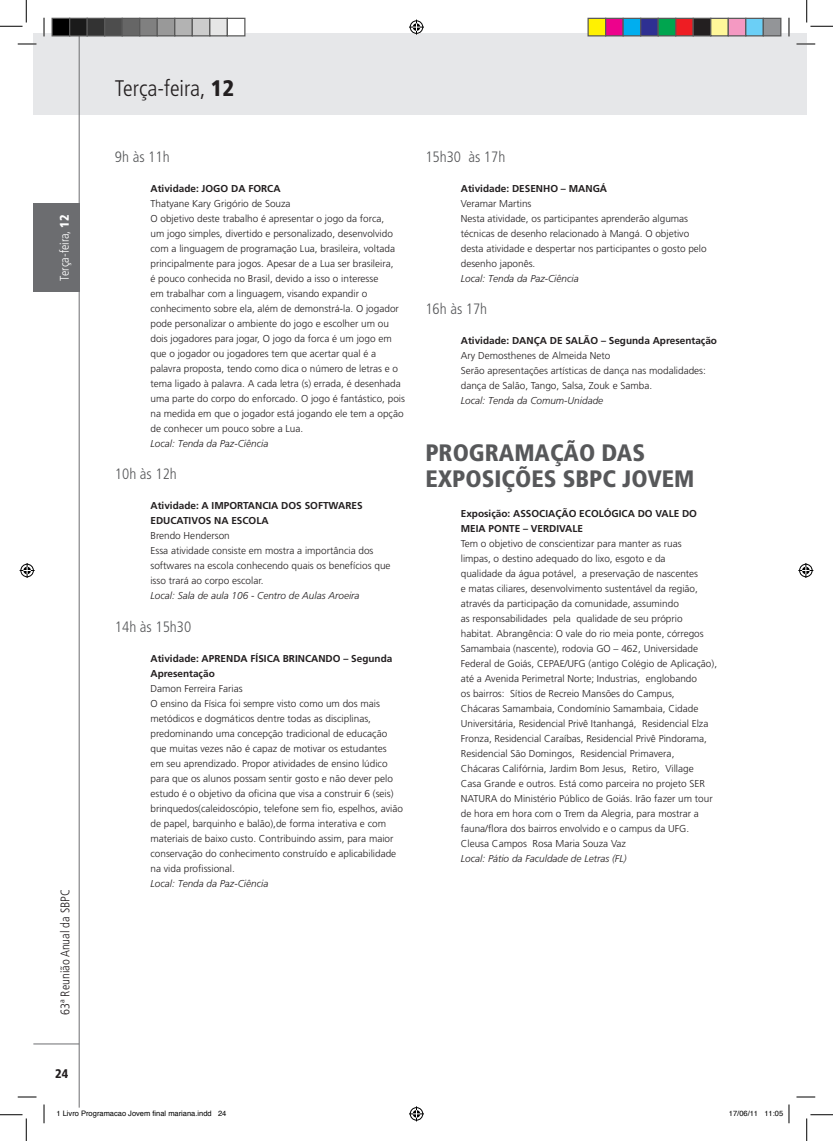
<style>
.page{position:relative;width:833px;height:1141px;background:#fff}
.page>*{position:absolute;margin:0;border:0;box-sizing:border-box;transform-origin:0 0}
.t1{font:900 condensed 23.75px/26.2px "Frutiger";color:#57585a}
.t2{font:300 condensed 22.5px "Frutiger";color:#231f20}
.t3{font:300 condensed 15px "Frutiger";color:#57585a}
.t4{font:300 condensed 12.5px "Frutiger";color:#231f20}
.t5{font:300 condensed 12.5px "Frutiger";color:#fff}
.t6{font:900 condensed 12.5px "Frutiger";color:#231f20}
.t7{font:300 10px/15px "Frutiger";color:#231f20}
.t8{font:700 10px/15px "Frutiger";color:#231f20}
.t9{font:italic 300 10px "Frutiger";color:#231f20}
.t10{font:7.5px "Helvetica";color:#000}
.s1{font-weight:900}
</style>
<div class="page">
<div style="left:33px;top:33px;width:755px;height:82px;background:#e6e7e9"></div>
<div style="left:33px;top:203px;width:46px;height:89px;background:#6c6d70"></div>
<hr style="left:33px;top:1043px;width:46px;height:1px;background:#6c6d70">
<div style="left:788px;top:33px;width:18px;height:82px;background:#e6e7e9"></div>
<hr style="left:79px;top:33px;width:1px;height:1074px;background:#6c6d70">
<svg style="left:18px;top:43px;width:18px;height:2px"></svg>
<svg style="left:796px;top:43px;width:18px;height:2px"></svg>
<svg style="left:18px;top:1096px;width:18px;height:1px"></svg>
<svg style="left:796px;top:1096px;width:18px;height:1px"></svg>
<svg style="left:43px;top:18px;width:2px;height:18px"></svg>
<svg style="left:43px;top:1104px;width:2px;height:19px"></svg>
<svg style="left:788px;top:18px;width:1px;height:18px"></svg>
<svg style="left:0;top:0;width:27px;height:27px"></svg>
<svg style="left:0;top:1114px;width:27px;height:26px"></svg>
<svg style="left:806px;top:0;width:26px;height:27px"></svg>
<svg style="left:806px;top:1114px;width:26px;height:26px"></svg>
<svg style="left:409px;top:20px;width:15px;height:15px"></svg>
<svg style="left:409px;top:1106px;width:15px;height:15px"></svg>
<svg style="left:20px;top:563px;width:15px;height:15px"></svg>
<svg style="left:798px;top:563px;width:14px;height:15px"></svg>
<div style="left:52px;top:18px;width:18px;height:18px;background:#000"></div>
<div style="left:51px;top:18px;width:19px;height:18px;border:1px solid #595959"></div>
<div style="left:70px;top:18px;width:17px;height:18px;background:#1a1a1a"></div>
<div style="left:69px;top:18px;width:19px;height:18px;border:1px solid #595959"></div>
<div style="left:87px;top:18px;width:18px;height:18px;background:#333"></div>
<div style="left:86px;top:18px;width:19px;height:18px;border:1px solid #595959"></div>
<div style="left:105px;top:18px;width:17px;height:18px;background:#4d4d4d"></div>
<div style="left:104px;top:18px;width:19px;height:18px;border:1px solid #595959"></div>
<div style="left:122px;top:18px;width:18px;height:18px;background:#666"></div>
<div style="left:121px;top:18px;width:19px;height:18px;border:1px solid #595959"></div>
<div style="left:140px;top:18px;width:17px;height:18px;background:#808080"></div>
<div style="left:139px;top:18px;width:19px;height:18px;border:1px solid #595959"></div>
<div style="left:157px;top:18px;width:18px;height:18px;background:#999"></div>
<div style="left:156px;top:18px;width:19px;height:18px;border:1px solid #595959"></div>
<div style="left:175px;top:18px;width:17px;height:18px;background:#b3b3b3"></div>
<div style="left:174px;top:18px;width:19px;height:18px;border:1px solid #595959"></div>
<div style="left:192px;top:18px;width:18px;height:18px;background:#ccc"></div>
<div style="left:191px;top:18px;width:19px;height:18px;border:1px solid #595959"></div>
<div style="left:210px;top:18px;width:17px;height:18px;background:#e6e6e6"></div>
<div style="left:209px;top:18px;width:19px;height:18px;border:1px solid #595959"></div>
<div style="left:227px;top:18px;width:18px;height:18px;background:#fff"></div>
<div style="left:226px;top:18px;width:19px;height:18px;border:1px solid #595959"></div>
<div style="left:587px;top:18px;width:18px;height:18px;background:#fff101"></div>
<div style="left:587px;top:18px;width:19px;height:18px;border:1px solid #595959"></div>
<div style="left:605px;top:18px;width:17px;height:18px;background:#ed028c"></div>
<div style="left:604px;top:18px;width:19px;height:18px;border:1px solid #595959"></div>
<div style="left:622px;top:18px;width:18px;height:18px;background:#00aeef"></div>
<div style="left:622px;top:18px;width:19px;height:18px;border:1px solid #595959"></div>
<div style="left:640px;top:18px;width:17px;height:18px;background:#2e3092"></div>
<div style="left:639px;top:18px;width:19px;height:18px;border:1px solid #595959"></div>
<div style="left:657px;top:18px;width:18px;height:18px;background:#00a54f"></div>
<div style="left:657px;top:18px;width:19px;height:18px;border:1px solid #595959"></div>
<div style="left:675px;top:18px;width:17px;height:18px;background:#ee1d23"></div>
<div style="left:674px;top:18px;width:19px;height:18px;border:1px solid #595959"></div>
<div style="left:692px;top:18px;width:18px;height:18px;background:#231f20"></div>
<div style="left:692px;top:18px;width:19px;height:18px;border:1px solid #595959"></div>
<div style="left:710px;top:18px;width:17px;height:18px;background:#fff79a"></div>
<div style="left:709px;top:18px;width:19px;height:18px;border:1px solid #595959"></div>
<div style="left:727px;top:18px;width:18px;height:18px;background:#f499c2"></div>
<div style="left:727px;top:18px;width:19px;height:18px;border:1px solid #595959"></div>
<div style="left:745px;top:18px;width:17px;height:18px;background:#6bcff6"></div>
<div style="left:744px;top:18px;width:19px;height:18px;border:1px solid #595959"></div>
<div style="left:762px;top:18px;width:18px;height:18px;background:#939598"></div>
<div style="left:762px;top:18px;width:19px;height:18px;border:1px solid #595959"></div>
<svg style="left:788px;top:1104px;width:1px;height:19px"></svg>
<p class="t5" style="left:57px;top:281px;width:67px;rotate:-90deg">Terça-feira, <span class="s1">12</span></p>
<p class="t4" style="left:58px;top:1015px;width:128px;rotate:-90deg">63ª Reunião Anual da SBPC</p>
<p class="t6" style="left:55px;top:1065px;width:15px">24</p>
<h2 class="t2" style="left:115px;top:76px;width:121px">Terça-feira, <span class="s1">12</span></h2>
<h3 class="t3" style="left:115px;top:148px;width:56px">9h às 11h</h3>
<p class="t8" style="left:150px;top:180px;width:132px">Atividade: JOGO DA FORCA</p>
<p class="t7" style="left:150px;top:196px;width:256px">Thatyane Kary Grigório de Souza<br>O objetivo deste trabalho é apresentar o jogo da forca,<br>um jogo simples, divertido e personalizado, desenvolvido com a linguagem de programação Lua, brasileira, voltada principalmente para jogos. Apesar de a Lua ser brasileira,<br>é pouco conhecida no Brasil, devido a isso o interesse<br>em trabalhar com a linguagem, visando expandir o conhecimento sobre ela, além de demonstrá-la. O jogador pode personalizar o ambiente do jogo e escolher um ou dois jogadores para jogar, O jogo da forca é um jogo em que o jogador ou jogadores tem que acertar qual é a palavra proposta, tendo como dica o número de letras e o tema ligado à palavra. A cada letra (s) errada, é desenhada uma parte do corpo do enforcado. O jogo é fantástico, pois na medida em que o jogador está jogando ele tem a opção de conhecer um pouco sobre a Lua.</p>
<p class="t9" style="left:150px;top:437px;width:119px">Local: Tenda da Paz-Ciência</p>
<h3 class="t3" style="left:115px;top:465px;width:63px">10h às 12h</h3>
<p class="t8" style="left:150px;top:498px;width:214px">Atividade: A IMPORTANCIA DOS SOFTWARES<br>EDUCATIVOS NA ESCOLA</p>
<p class="t7" style="left:150px;top:528px;width:241px">Brendo Henderson<br>Essa atividade consiste em mostra a importância dos softwares na escola conhecendo quais os benefícios que isso trará ao corpo escolar.</p>
<p class="t9" style="left:150px;top:590px;width:210px">Local: Sala de aula 106 - Centro de Aulas Aroeira</p>
<h3 class="t3" style="left:115px;top:618px;width:78px">14h às 15h30</h3>
<p class="t8" style="left:150px;top:650px;width:243px">Atividade: APRENDA FÍSICA BRINCANDO – Segunda<br>Apresentação</p>
<p class="t7" style="left:150px;top:681px;width:254px">Damon Ferreira Farias<br>O ensino da Física foi sempre visto como um dos mais metódicos e dogmáticos dentre todas as disciplinas, predominando uma concepção tradicional de educação que muitas vezes não é capaz de motivar os estudantes<br>em seu aprendizado. Propor atividades de ensino lúdico para que os alunos possam sentir gosto e não dever pelo estudo é o objetivo da oficina que visa a construir 6 (seis) brinquedos(caleidoscópio, telefone sem fio, espelhos, avião de papel, barquinho e balão),de forma interativa e com materiais de baixo custo. Contribuindo assim, para maior conservação do conhecimento construído e aplicabilidade na vida profissional.</p>
<p class="t9" style="left:150px;top:877px;width:119px">Local: Tenda da Paz-Ciência</p>
<h3 class="t3" style="left:425px;top:148px;width:81px">15h30 às 17h</h3>
<p class="t8" style="left:460px;top:180px;width:148px">Atividade: DESENHO – MANGÁ</p>
<p class="t7" style="left:460px;top:196px;width:247px">Veramar Martins<br>Nesta atividade, os participantes aprenderão algumas técnicas de desenho relacionado à Mangá. O objetivo desta atividade e despertar nos participantes o gosto pelo desenho japonês.</p>
<p class="t9" style="left:460px;top:272px;width:119px">Local: Tenda da Paz-Ciência</p>
<h3 class="t3" style="left:425px;top:300px;width:63px">16h às 17h</h3>
<p class="t8" style="left:460px;top:333px;width:257px">Atividade: DANÇA DE SALÃO – Segunda Apresentação</p>
<p class="t7" style="left:460px;top:348px;width:246px">Ary Demosthenes de Almeida Neto<br>Serão apresentações artísticas de dança nas modalidades: dança de Salão, Tango, Salsa, Zouk e Samba.</p>
<p class="t9" style="left:460px;top:395px;width:144px">Local: Tenda da Comum-Unidade</p>
<h1 class="t1" style="left:425px;top:439px;width:270px">PROGRAMAÇÃO DAS<br>EXPOSIÇÕES SBPC JOVEM</h1>
<p class="t8" style="left:460px;top:505px;width:237px">Exposição: ASSOCIAÇÃO ECOLÓGICA DO VALE DO<br>MEIA PONTE – VERDIVALE</p>
<p class="t7" style="left:460px;top:536px;width:257px">Tem o objetivo de conscientizar para manter as ruas<br>limpas, o destino adequado do lixo, esgoto e da<br>qualidade da água potável, a preservação de nascentes<br>e matas ciliares, desenvolvimento sustentável da região, através da participação da comunidade, assumindo<br>as responsabilidades pela qualidade de seu próprio habitat. Abrangência: O vale do rio meia ponte, córregos Samambaia (nascente), rodovia GO – 462, Universidade Federal de Goiás, CEPAE/UFG (antigo Colégio de Aplicação), até a Avenida Perimetral Norte; Industrias, englobando<br>os bairros: Sítios de Recreio Mansões do Campus,<br>Chácaras Samambaia, Condomínio Samambaia, Cidade Universitária, Residencial Privê Itanhangá, Residencial Elza Fronza, Residencial Caraíbas, Residencial Privê Pindorama, Residencial São Domingos, Residencial Primavera,<br>Chácaras Califórnia, Jardim Bom Jesus, Retiro, Village<br>Casa Grande e outros. Está como parceira no projeto SER NATURA do Ministério Público de Goiás. Irão fazer um tour de hora em hora com o Trem da Alegria, para mostrar a fauna/flora dos bairros envolvido e o campus da UFG.<br>Cleusa Campos Rosa Maria Souza Vaz</p>
<p class="t9" style="left:460px;top:852px;width:167px">Local: Pátio da Faculdade de Letras (FL)</p>
<p class="t10" style="left:56px;top:1107px;width:171px">1 Livro Programacao Jovem final mariana.indd 24</p>
<p class="t10" style="left:728px;top:1107px;width:56px">17/06/11 11:05</p>
</div>
